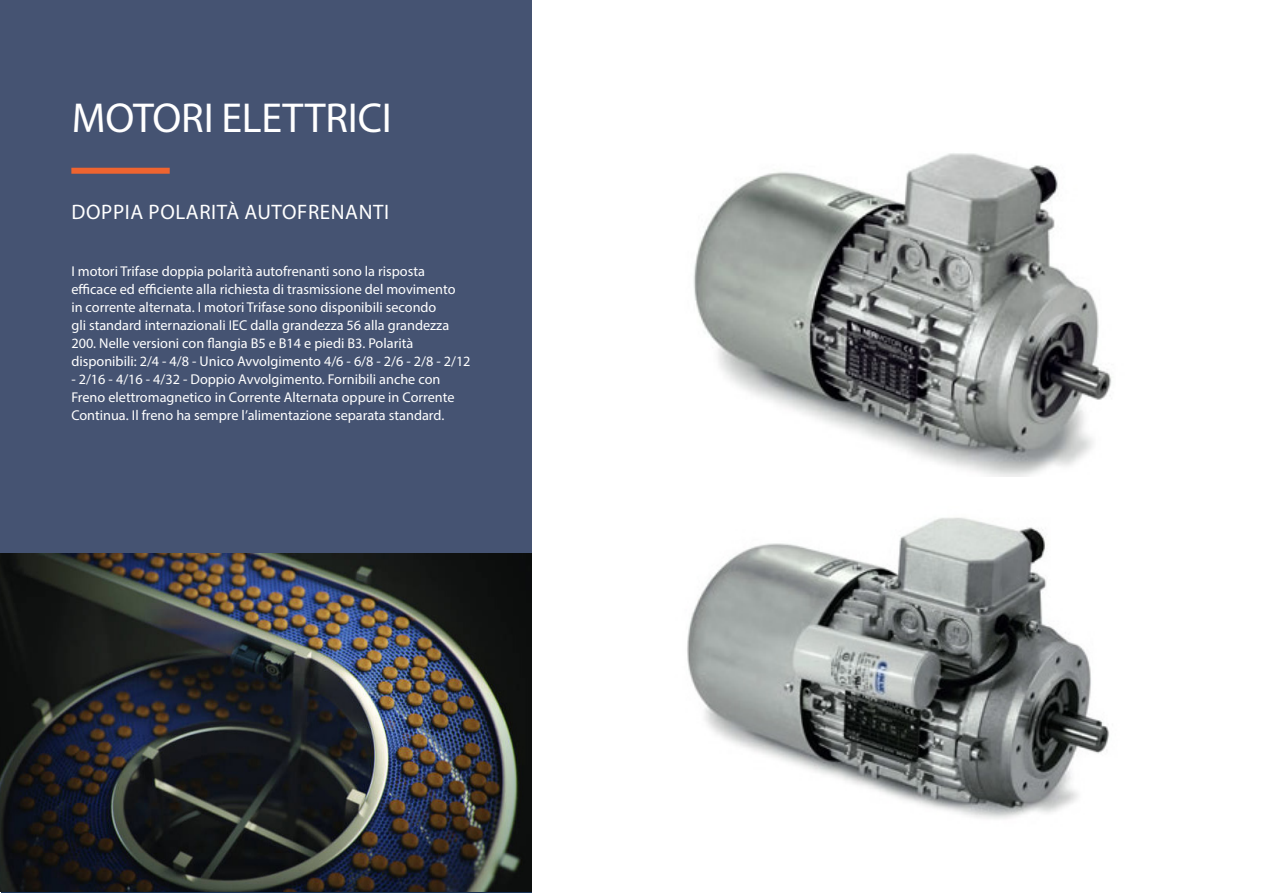
<style>
.page{position:relative;width:1263px;height:893px;background:#fff}
.page>*{position:absolute;margin:0;border:0;box-sizing:border-box;transform-origin:0 0}
.BODY_TITTLE{font:42px "Myriad Pro";letter-spacing:-.005em;color:#fff}
.Title{font:21px "Myriad Pro";letter-spacing:.03em;color:#fff}
.body_text{font:14.25px/18px "Myriad Pro";color:#fff}
</style>
<div class="page">
<img style="left:1px;top:553px;width:530px;height:338px">
<div style="left:0;top:0;width:531px;height:553px;background:#455372"></div>
<img style="left:687px;top:517px;width:423px;height:302px">
<img style="left:693px;top:153px;width:419px;height:324px">
<div style="left:71px;top:168px;width:99px;height:6px;background:#ee6430"></div>
<p class="BODY_TITTLE" style="left:72px;top:92px;width:322px">MOTORI ELETTRICI</p>
<p class="Title" style="left:72px;top:199px;width:319px">DOPPIA POLARITÀ AUTOFRENANTI</p>
<p class="body_text" style="left:71px;top:262px;width:401px">I motori Trifase doppia polarità autofrenanti sono la risposta efficace ed efficiente alla richiesta di trasmissione del movimento<br>in corrente alternata. I motori Trifase sono disponibili secondo<br>gli standard internazionali IEC dalla grandezza 56 alla grandezza 200. Nelle versioni con flangia B5 e B14 e piedi B3. Polarità disponibili: 2/4 - 4/8 - Unico Avvolgimento 4/6 - 6/8 - 2/6 - 2/8 - 2/12</p>
<p class="body_text" style="left:71px;top:370px;width:385px">- 2/16 - 4/16 - 4/32 - Doppio Avvolgimento. Fornibili anche con<br>Freno elettromagnetico in Corrente Alternata oppure in Corrente<br>Continua. Il freno ha sempre l’alimentazione separata standard.</p>
</div>
